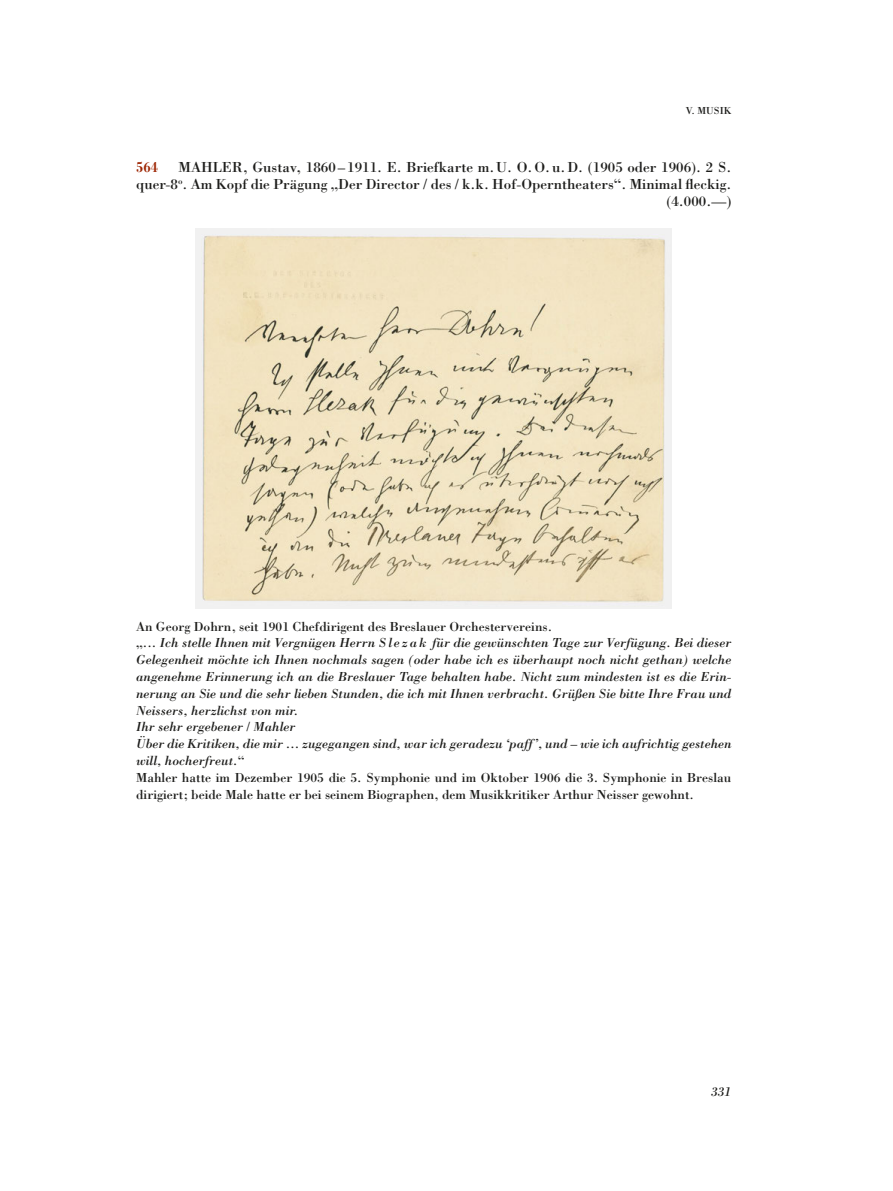
<style>
.page{position:relative;width:893px;height:1191px;background:#fff}
.page>*{position:absolute;margin:0;border:0;box-sizing:border-box;transform-origin:0 0}
.t1{font:15px/16.8px "Bodoni Std";color:#1d1d1b;text-align:right}
.t2{font:700 15px "Bodoni Std";color:#9e2705;scale:.8 1}
.t3{font:italic 13.5px/16.8px "Bodoni Std";color:#1d1d1b}
.t4{font:10.5px "Bodoni Std";color:#1d1d1b}
.s1{font-style:normal}
</style>
<div class="page">
<img style="left:196px;top:228px;width:476px;height:380px">
<p class="t4" style="left:686px;top:104px;width:47px">V. MUSIK</p>
<p class="t2" style="left:136px;top:158px;width:29px">564</p>
<p class="t1" style="left:136px;top:159px;width:597px">MAHLER, Gustav, 1860 –1911. E. Briefkarte m.U. O.O.u.D. (1905 oder 1906). 2 S. quer-8<sup>o</sup>. Am Kopf die Prägung „Der Director / des / k.k. Hof-Operntheaters“. Minimal fleckig. (4.000.—)</p>
<p class="t3" style="left:136px;top:617px;width:597px"><span class="s1">An Georg Dohrn, seit 1901 Chefdirigent des Breslauer Orchestervereins.<br>„...</span> Ich stelle Ihnen mit Vergnügen Herrn Slezak für die gewünschten Tage zur Verfügung. Bei dieser Gelegenheit möchte ich Ihnen nochmals sagen (oder habe ich es überhaupt noch nicht gethan) welche angenehme Erinnerung ich an die Breslauer Tage behalten habe. Nicht zum mindesten ist es die Erin&shy;nerung an Sie und die sehr lieben Stunden, die ich mit Ihnen verbracht. Grüßen Sie bitte Ihre Frau und Neissers, herzlichst von mir.<br>Ihr sehr ergebener / Mahler<br>Über die Kritiken, die mir … zugegangen sind, war ich geradezu ‘paff’, und – wie ich aufrichtig gestehen will, hocherfreut.<span class="s1">“<br>Mahler hatte im Dezember 1905 die 5. Symphonie und im Oktober 1906 die 3. Symphonie in Breslau dirigiert; beide Male hatte er bei seinem Biographen, dem Musikkritiker Arthur Neisser gewohnt.</span></p>
<p class="t3" style="left:711px;top:1083px;width:22px">331</p>
</div>
